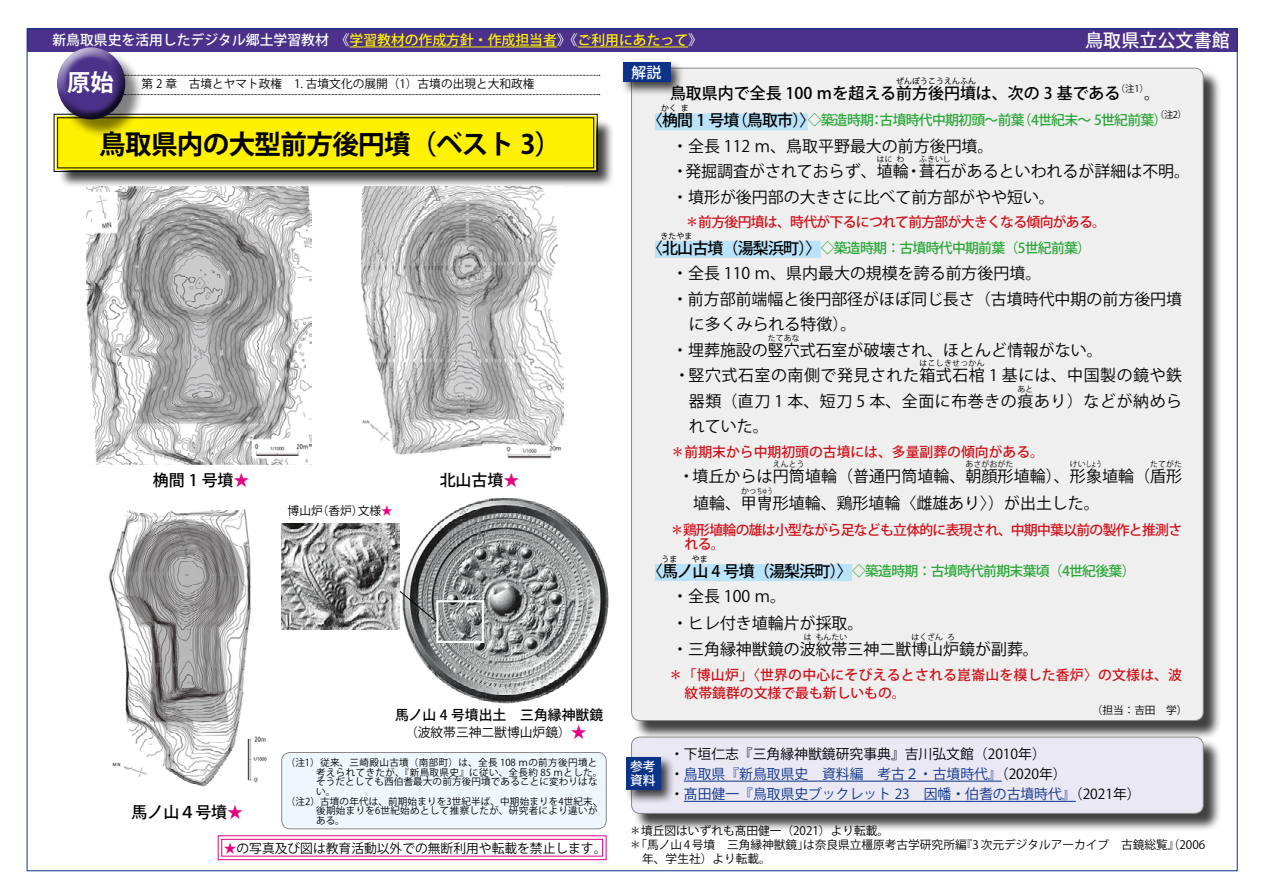
<style>
.page{position:relative;width:1263px;height:893px;background:#fff}
.page>*{position:absolute;margin:0;border:0;box-sizing:border-box;transform-origin:0 0}
.t1{font:700 26.55px "Koz Go Pro";letter-spacing:-.025em;color:#000}
.t2{font:700 23.4px "Koz Go Pr 6 N";color:#fff}
.t3{font:500 18px "Koz Go Pro";color:#fff}
.t4{font:15.9px/26.5px "Koz Go Pro";color:#000}
.t5{font:15.9px "Koz Go Pro";letter-spacing:.035em;color:#000}
.t6{font:500 15.9px "Koz Go Pro";color:#000}
.t7{font:500 15.9px "Koz Go Pro";letter-spacing:-.05em;color:#000}
.t8{font:15.9px "Koz Go Pro";color:#e4007f}
.t9{font:500 14.85px "Koz Go Pro";color:#fff}
.t10{font:13.8px/20.2px "Koz Go Pro";color:#0c3388}
.t11{font:500 13.8px/14.9px "Koz Go Pro";letter-spacing:-.05em;color:#d0121b}
.t12{font:500 13.8px "Koz Go Pro";letter-spacing:-.05em;color:#2aa738}
.t13{font:500 13.8px/18.1px "Koz Go Pro";letter-spacing:.02em;color:#d0121b}
.t14{font:500 13.8px "Koz Go Pro";color:#fff}
.t15{font:500 13.8px "Koz Go Pro";color:#d0121b}
.t16{font:500 13.8px "Koz Go Pro";color:#000}
.t17{font:12.75px "Koz Go Pro";color:#000}
.t18{font:500 12.75px/13.8px "Koz Go Pro";color:#fff}
.t19{font:11.7px/13.8px "Koz Go Pro";color:#000}
.t20{font:10.65px "Koz Go Pro";color:#000}
.t21{font:9.6px "Koz Go Pro";letter-spacing:.025em;color:#000}
.t22{font:9.3px "Koz Go Pro";color:#000}
.t23{font:7.95px "Koz Go Pro";color:#000}
.t24{font:500 7.95px "Koz Go Pro";color:#000}
.t25{font:7.95px "Koz Go Pro";letter-spacing:.025em;color:#000}
.s1{color:#fff100}
.s2{font-weight:400;color:#e4007f}
.s3{color:#e4007f}
.s4{font-size:13.8px;color:#2aa738}
.s5{color:#000}
</style>
<div class="page">
<div style="left:27px;top:29px;width:1210px;height:23px;background:#4b3189"></div>
<svg style="left:144px;top:75px;width:456px;height:1px"></svg>
<svg style="left:144px;top:94px;width:456px;height:1px"></svg>
<img style="left:398px;top:498px;width:211px;height:206px">
<img style="left:108px;top:509px;width:159px;height:278px">
<div style="left:282px;top:752px;width:324px;height:77px;background:#edf7fd;border-radius:9px"></div>
<div style="left:281px;top:752px;width:325px;height:77px;border:1px solid #898989;border-radius:9px"></div>
<div style="left:633px;top:70px;width:590px;height:669px;background:#000;opacity:.75"></div>
<div style="left:631px;top:68px;width:572px;height:652px;background:#efefef;border-radius:9px"></div>
<div style="left:655px;top:113px;width:153px;height:17px;background:#bae3f9"></div>
<div style="left:655px;top:241px;width:166px;height:17px;background:#bae3f9"></div>
<div style="left:655px;top:564px;width:197px;height:17px;background:#bae3f9"></div>
<div style="left:58px;top:118px;width:556px;height:70px;background:#000;opacity:.75"></div>
<svg style="left:53px;top:114px;width:545px;height:58px;background:#e9dc07"></svg>
<div style="left:633px;top:739px;width:590px;height:93px;background:#000;opacity:.75"></div>
<div style="left:631px;top:737px;width:572px;height:76px;background:#e9e8f3;border-radius:9px"></div>
<div style="left:631px;top:737px;width:572px;height:77px;border:1px solid #898989;border-radius:9px"></div>
<div style="left:59px;top:49px;width:85px;height:89px;background:#000;opacity:.5"></div>
<div style="left:46px;top:37px;width:82px;height:71px;background:#fff;opacity:.75"></div>
<div style="left:54px;top:57px;width:82px;height:65px;background:#000;opacity:.75"></div>
<div style="left:620px;top:59px;width:65px;height:37px;background:#000;opacity:.75"></div>
<div style="left:623px;top:62px;width:47px;height:20px;background:#0c3388"></div>
<hr style="left:684px;top:781px;width:318px;height:1px;background:#0c3388">
<hr style="left:684px;top:801px;width:392px;height:1px;background:#0c3388">
<div style="left:623px;top:754px;width:52px;height:51px;background:#000;opacity:.75"></div>
<div style="left:626px;top:757px;width:35px;height:33px;background:#0c3388"></div>
<hr style="left:350px;top:47px;width:207px;height:1px;background:#fff100">
<hr style="left:578px;top:47px;width:110px;height:1px;background:#fff100">
<svg style="left:217px;top:835px;width:390px;height:25px"></svg>
<div style="left:221px;top:839px;width:382px;height:17px;border:1px solid #e4007f"></div>
<img style="left:87px;top:186px;width:225px;height:278px">
<img style="left:361px;top:186px;width:203px;height:273px">
<div style="left:436px;top:600px;width:48px;height:43px;border:2px solid #fff"></div>
<svg style="left:399px;top:589px;width:38px;height:33px"></svg>
<img style="left:281px;top:524px;width:118px;height:105px">
<p class="t14" style="left:52px;top:31px;width:651px">新鳥取県史を活用したデジタル郷土学習教材　《<span class="s1">学習教材の作成方針・作成担当者</span>》《<span class="s1">ご利用にあたって</span>》</p>
<p class="t3" style="left:1085px;top:28px;width:146px">鳥取県立公文書館</p>
<h2 class="t2" style="left:67px;top:69px;width:48px">原始</h2>
<h1 class="t1" style="left:99px;top:127px;width:464px">鳥取県内の大型前方後円墳（ベスト (3</h1>
<p class="t19" style="left:141px;top:77px;width:395px">第 2 章　古墳とヤマト政権　1. 古墳文化の展開（）1 古墳の出現と大和政権</p>
<p class="t6" style="left:153px;top:470px;width:98px">桷間 1 号墳<span class="s2">★</span></p>
<p class="t19" style="left:288px;top:504px;width:37px">博山炉</p>
<p class="t19" style="left:317px;top:504px;width:48px">（香炉）</p>
<p class="t19" style="left:358px;top:504px;width:37px">文様<span class="s3">★</span></p>
<p class="t6" style="left:440px;top:470px;width:81px">北山古墳<span class="s2">★</span></p>
<p class="t16" style="left:395px;top:706px;width:210px">馬ノ山 4 号墳出土　三角縁神獣鏡</p>
<p class="t8" style="left:571px;top:722px;width:17px">★</p>
<p class="t17" style="left:405px;top:724px;width:167px">（波紋帯三神二獣博山炉鏡(</p>
<p class="t21" style="left:286px;top:757px;width:313px">（注）1 従来、三崎殿山古墳（南部町）は、全長 108 ｍの前方後円墳と</p>
<p class="t21" style="left:316px;top:766px;width:288px">考えられてきたが、『新鳥取県史』に従い、全長約 85 ｍとした。</p>
<p class="t21" style="left:316px;top:776px;width:283px">そうだとしても西伯耆最大の前方後円墳であることに変わりはな</p>
<p class="t21" style="left:316px;top:785px;width:21px">い。</p>
<p class="t21" style="left:286px;top:795px;width:318px">（注）2 古墳の年代は、前期始まりを3世紀半ば、中期始まりを4世紀末、</p>
<p class="t21" style="left:316px;top:804px;width:283px">後期始まりを6世紀始めとして推察したが、研究者により違いが</p>
<p class="t21" style="left:316px;top:814px;width:30px">ある。</p>
<p class="t17" style="left:224px;top:840px;width:384px"><span class="s3">★</span>の写真及び図は教育活動以外での無断利用や転載を禁止します。</p>
<p class="t6" style="left:132px;top:802px;width:113px">馬ノ山４号墳<span class="s2">★</span></p>
<p class="t9" style="left:632px;top:63px;width:31px">解説</p>
<p class="t24" style="left:896px;top:76px;width:81px">ぜんぽうこうえんふん</p>
<p class="t22" style="left:1116px;top:82px;width:35px">（注 (1</p>
<p class="t6" style="left:670px;top:83px;width:452px">鳥取県内で全長 100 ｍを超える前方後円墳は、次の 3 基である</p>
<p class="t4" style="left:1144px;top:81px;width:17px">。</p>
<p class="t24" style="left:661px;top:103px;width:17px">かく</p>
<p class="t24" style="left:681px;top:103px;width:9px">ま</p>
<p class="t22" style="left:1155px;top:109px;width:33px">（注 (2</p>
<p class="t6" style="left:732px;top:110px;width:91px">（鳥取市）〉<span class="s4">◇</span></p>
<p class="t4" style="left:672px;top:133px;width:323px">・全長 112 ｍ、鳥取平野最大の前方後円墳。</p>
<p class="t4" style="left:685px;top:158px;width:225px">発掘調査がされておらず、埴輪</p>
<p class="t6" style="left:647px;top:110px;width:94px">〈桷間 1 号墳</p>
<p class="t12" style="left:821px;top:111px;width:205px">築造時期古墳時代中期初頭～前葉</p>
<p class="t12" style="left:1018px;top:111px;width:151px">（4世紀末～ 5世紀前葉）</p>
<p class="t12" style="left:870px;top:111px;width:15px">：</p>
<p class="t23" style="left:919px;top:154px;width:33px">ふきいし</p>
<p class="t4" style="left:672px;top:184px;width:384px">・墳形が後円部の大きさに比べて前方部がやや短い。</p>
<p class="t11" style="left:698px;top:215px;width:409px">前方後円墳は、時代が下るにつれて前方部が大きくなる傾向がある。</p>
<p class="t7" style="left:647px;top:238px;width:189px">〈北山古墳（湯梨浜町）〉 <span class="s4">◇</span></p>
<p class="t23" style="left:877px;top:154px;width:17px">はに</p>
<p class="t23" style="left:897px;top:154px;width:9px">わ</p>
<p class="t4" style="left:919px;top:158px;width:273px">葺石があるといわれるが詳細は不明。</p>
<p class="t4" style="left:672px;top:158px;width:17px">・</p>
<p class="t4" style="left:906px;top:158px;width:17px">・</p>
<p class="t24" style="left:660px;top:231px;width:33px">きたやま</p>
<p class="t12" style="left:834px;top:239px;width:259px">築造時期：古墳時代中期前葉（5世紀前葉(</p>
<p class="t4" style="left:672px;top:260px;width:371px">・全長 110 ｍ、県内最大の規模を誇る前方後円墳。</p>
<p class="t4" style="left:672px;top:286px;width:511px">・前方部前端幅と後円部径がほぼ同じ長さ（古墳時代中期の前方後円墳</p>
<p class="t4" style="left:689px;top:311px;width:169px">に多くみられる特徴。(</p>
<p class="t4" style="left:672px;top:337px;width:432px">・埋葬施設の竪穴式石室が破壊され、ほとんど情報がない。</p>
<p class="t23" style="left:768px;top:333px;width:33px">たてあな</p>
<p class="t5" style="left:674px;top:365px;width:509px">・竪穴式石室の南側で発見された箱式石棺 1 基には、中国製の鏡や鉄</p>
<p class="t25" style="left:919px;top:358px;width:67px">はこしきせっかん</p>
<p class="t5" style="left:689px;top:391px;width:495px">器類（直刀 1 本、短刀 5 本、全面に布巻きの痕あり）などが納めら</p>
<p class="t23" style="left:1017px;top:384px;width:17px">あと</p>
<p class="t4" style="left:689px;top:413px;width:81px">れていた。</p>
<p class="t15" style="left:671px;top:443px;width:375px">＊前期末から中期初頭の古墳には、多量副葬の傾向がある。</p>
<p class="t4" style="left:678px;top:463px;width:505px">・墳丘からは円筒埴輪（普通円筒埴輪、朝顔形埴輪）、形象埴輪（盾形</p>
<p class="t23" style="left:773px;top:459px;width:33px">えんとう</p>
<p class="t23" style="left:965px;top:459px;width:50px">あさがおがた</p>
<p class="t23" style="left:1070px;top:459px;width:34px">けいしょう</p>
<p class="t23" style="left:1150px;top:459px;width:33px">たてがた</p>
<p class="t4" style="left:693px;top:490px;width:408px">埴輪、甲冑形埴輪、鶏形埴輪〈雌雄あり〉）が出土した。</p>
<p class="t23" style="left:741px;top:486px;width:33px">かっちゅう</p>
<p class="t11" style="left:685px;top:523px;width:499px;text-indent:-15px">＊鶏形埴輪の雄は小型ながら足なども立体的に表現され、中期中葉以前の製作と推測される。</p>
<p class="t7" style="left:647px;top:561px;width:220px">〈馬ノ山 4 号墳（湯梨浜町）〉 <span class="s4">◇</span></p>
<p class="t24" style="left:662px;top:554px;width:17px">うま</p>
<p class="t24" style="left:692px;top:554px;width:17px">やま</p>
<p class="t12" style="left:865px;top:562px;width:272px">築造時期：古墳時代前期末葉頃（4世紀後葉(</p>
<p class="t4" style="left:672px;top:584px;width:368px">・全長 100 ｍ。<br>・ヒレ付き埴輪片が採取。<br>・三角縁神獣鏡の波紋帯三神二獣博山炉鏡が副葬。</p>
<p class="t23" style="left:804px;top:632px;width:9px">は</p>
<p class="t23" style="left:816px;top:632px;width:33px">もんたい</p>
<p class="t23" style="left:911px;top:632px;width:33px">はくざん</p>
<p class="t23" style="left:947px;top:632px;width:9px">ろ</p>
<p class="t13" style="left:685px;top:667px;width:499px;text-indent:-16px">＊「博山炉」〈世界の中心にそびえるとされる崑崙山を模した香炉〉の文様は、波紋帯鏡群の文様で最も新しいもの。</p>
<p class="t20" style="left:1092px;top:703px;width:97px">（担当：吉田　学(</p>
<p class="t18" style="left:630px;top:760px;width:27px">参考資料</p>
<p class="t10" style="left:670px;top:744px;width:472px"><span class="s5">・下垣仁志『三角縁神獣鏡研究事典』吉川弘文館（2010年(<br>・</span>鳥取県『新鳥取県史　資料編　考古２・古墳時代』<span class="s5">（2020年(<br>・</span>髙田健一『鳥取県史ブックレット 23　因幡・伯耆の古墳時代』<span class="s5">（2021年(</span></p>
<p class="t19" style="left:629px;top:824px;width:261px">＊墳丘図はいずれも髙田健一（2021）より転載。</p>
<p class="t19" style="left:961px;top:838px;width:246px">『3次元デジタルアーカイブ　古鏡総覧)『2006</p>
<p class="t19" style="left:642px;top:838px;width:168px;text-indent:-13px">＊「馬ノ山4 号墳　三角縁神獣鏡」年、学生社）より転載。</p>
<p class="t19" style="left:803px;top:838px;width:165px">は奈良県立橿原考古学研究所編</p>
</div>
